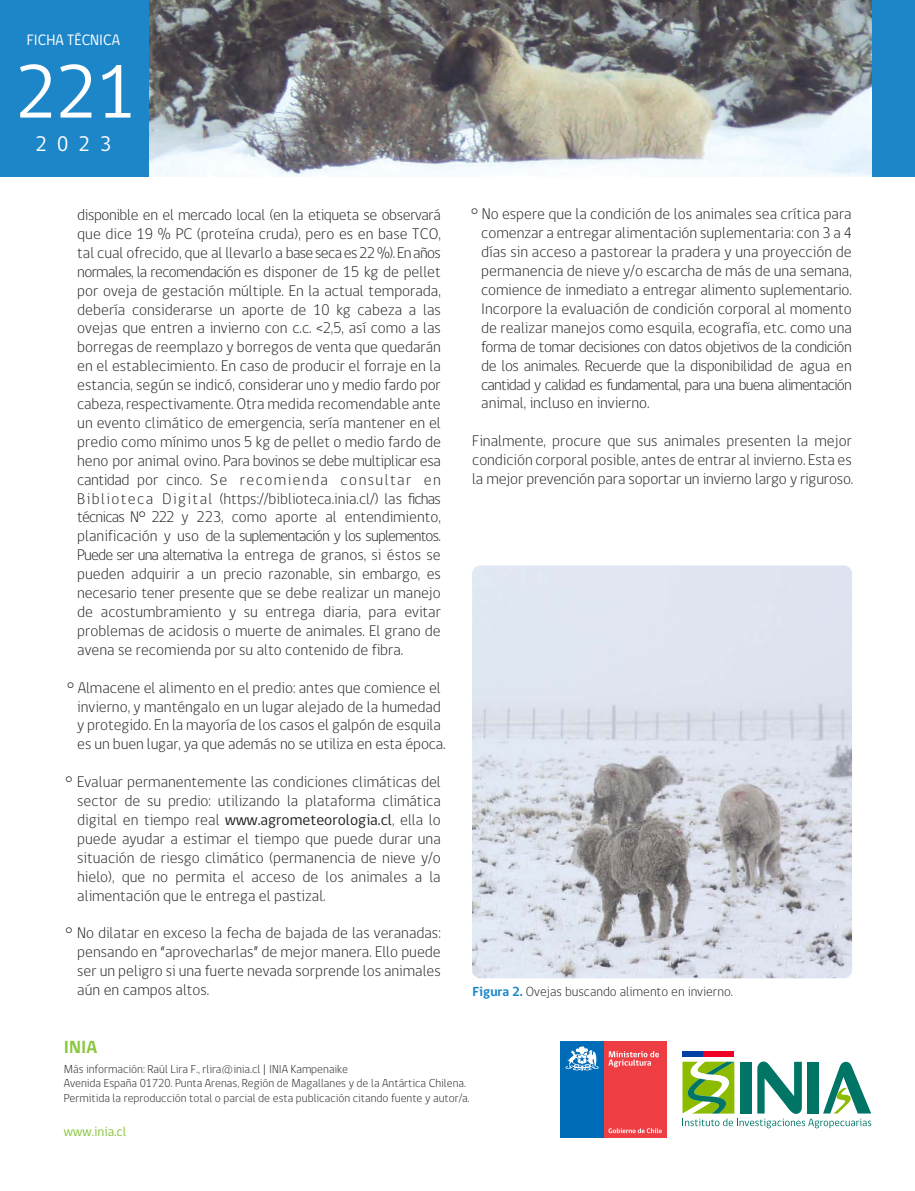
<style>
.page{position:relative;width:915px;height:1191px;background:#fff}
.page>*{position:absolute;margin:0;border:0;box-sizing:border-box;transform-origin:0 0}
.t1{font:77.25px "gob CL";color:#fff}
.t2{font:21.6px "gob CL";color:#fff}
.t3{font:700 18px "gob CL";color:#8bc63e}
.t4{font:300 15.75px/18.9px "gob CL";color:#231f20;text-align:justify}
.t5{font:15.45px "gob CL";color:#fff}
.t6{font:300 13.5px "gob CL";color:#231f20}
.t7{font:13.5px "gob CL";color:#8bc63e}
.t8{font:300 11.85px/14.2px "gob CL";color:#231f20}
.s1{font-weight:400}
.s2{font-weight:700;color:#1d86c8}
</style>
<div class="page">
<img style="left:149px;top:0;width:723px;height:176px">
<div style="left:872px;top:0;width:42px;height:176px;background:#1d86c8"></div>
<div style="left:682px;top:1051px;width:21px;height:5px;background:#0040a6"></div>
<div style="left:703px;top:1051px;width:31px;height:5px;background:#ef0027"></div>
<svg style="left:682px;top:1061px;width:188px;height:67px"></svg>
<div style="left:560px;top:1041px;width:43px;height:96px;background:#006cb7"></div>
<div style="left:603px;top:1041px;width:63px;height:96px;background:#ee3d43"></div>
<svg style="left:608px;top:1128px;width:53px;height:5px"></svg>
<svg style="left:565px;top:1046px;width:34px;height:24px"></svg>
<svg style="left:608px;top:1051px;width:50px;height:16px"></svg>
<div style="left:0;top:0;width:149px;height:176px;background:#1d86c8"></div>
<img style="left:472px;top:565px;width:379px;height:413px">
<p class="t5" style="left:27px;top:30px;width:95px">FICHA TÉCNICA</p>
<h1 class="t1" style="left:15px;top:39px;width:122px">221</h1>
<h2 class="t2" style="left:35px;top:129px;width:77px">2023</h2>
<p class="t4" style="left:77px;top:206px;width:365px">disponible en el mercado local (en la etiqueta se observará que dice 19 % PC (proteína cruda), pero es en base TCO, tal cual ofrecido, que al llevarlo a base seca es 22 %). En años normales, la recomendación es disponer de 15 kg de pellet por oveja de gestación múltiple. En la actual temporada, debería considerarse un aporte de 10 kg cabeza a las ovejas que entren a invierno con c.c. &lt;2,5, así como a las borregas de reemplazo y borregos de venta que quedarán en el establecimiento. En caso de producir el forraje en la estancia, según se indicó, considerar uno y medio fardo por cabeza, respectivamente. Otra medida recomendable ante un evento climático de emergencia, sería mantener en el predio como mínimo unos 5 kg de pellet o medio fardo de heno por animal ovino. Para bovinos se debe multiplicar esa cantidad por cinco. Se recomienda consultar en Biblioteca Digital (https://biblioteca.inia.cl/) las fichas técnicas N° 222 y 223, como aporte al entendimiento, planificación y uso de la suplementación y los suplementos.<br>Puede ser una alternativa la entrega de granos, si éstos se pueden adquirir a un precio razonable, sin embargo, es necesario tener presente que se debe realizar un manejo de acostumbramiento y su entrega diaria, para evitar problemas de acidosis o muerte de animales. El grano de avena se recomienda por su alto contenido de fibra.</p>
<p class="t4" style="left:77px;top:678px;width:370px;text-align:left;text-indent:-10px">° Almacene el alimento en el predio: antes que comience el invierno, y manténgalo en un lugar alejado de la humedad y protegido. En la mayoría de los casos el galpón de esquila es un buen lugar, ya que además no se utiliza en esta época.</p>
<p class="t4" style="left:77px;top:773px;width:365px;text-indent:-12px">° Evaluar permanentemente las condiciones climáticas del sector de su predio: utilizando la plataforma climática digital en tiempo real <span class="s1">www.agrometeorologia.cl</span>, ella lo puede ayudar a estimar el tiempo que puede durar una situación de riesgo climático (permanencia de nieve y/o hielo), que no permita el acceso de los animales a la alimentación que le entrega el pastizal.</p>
<p class="t4" style="left:77px;top:924px;width:365px;text-indent:-12px">° No dilatar en exceso la fecha de bajada de las veranadas: pensando en “aprovecharlas” de mejor manera. Ello puede ser un peligro si una fuerte nevada sorprende los animales aún en campos altos.</p>
<p class="t3" style="left:64px;top:1034px;width:35px">INIA</p>
<p class="t4" style="left:481px;top:205px;width:372px;text-indent:-11px">° No espere que la condición de los animales sea crítica para comenzar a entregar alimentación suplementaria: con 3 a 4 días sin acceso a pastorear la pradera y una proyección de permanencia de nieve y/o escarcha de más de una semana, comience de inmediato a entregar alimento suplementario.<br>Incorpore la evaluación de condición corporal al momento de realizar manejos como esquila, ecografía, etc. como una forma de tomar decisiones con datos objetivos de la condición de los animales. Recuerde que la disponibilidad de agua en cantidad y calidad es fundamental, para una buena alimentación animal, incluso en invierno.</p>
<p class="t4" style="left:472px;top:432px;width:382px">Finalmente, procure que sus animales presenten la mejor condición corporal posible, antes de entrar al invierno. Esta es la mejor prevención para soportar un invierno largo y riguroso.</p>
<p class="t6" style="left:472px;top:981px;width:262px"><span class="s2">Figura 2.</span> Ovejas buscando alimento en invierno.</p>
<p class="t8" style="left:64px;top:1062px;width:403px">Más información: Raúl Lira F., rlira@inia.cl | INIA Kampenaike<br>Avenida España 01720. Punta Arenas, Región de Magallanes y de la Antártica Chilena.</p>
<p class="t8" style="left:64px;top:1091px;width:407px">Permitida la reproducción total o parcial de esta publicación citando fuente y autor/a.</p>
<p class="t7" style="left:64px;top:1122px;width:64px">www.inia.cl</p>
</div>
